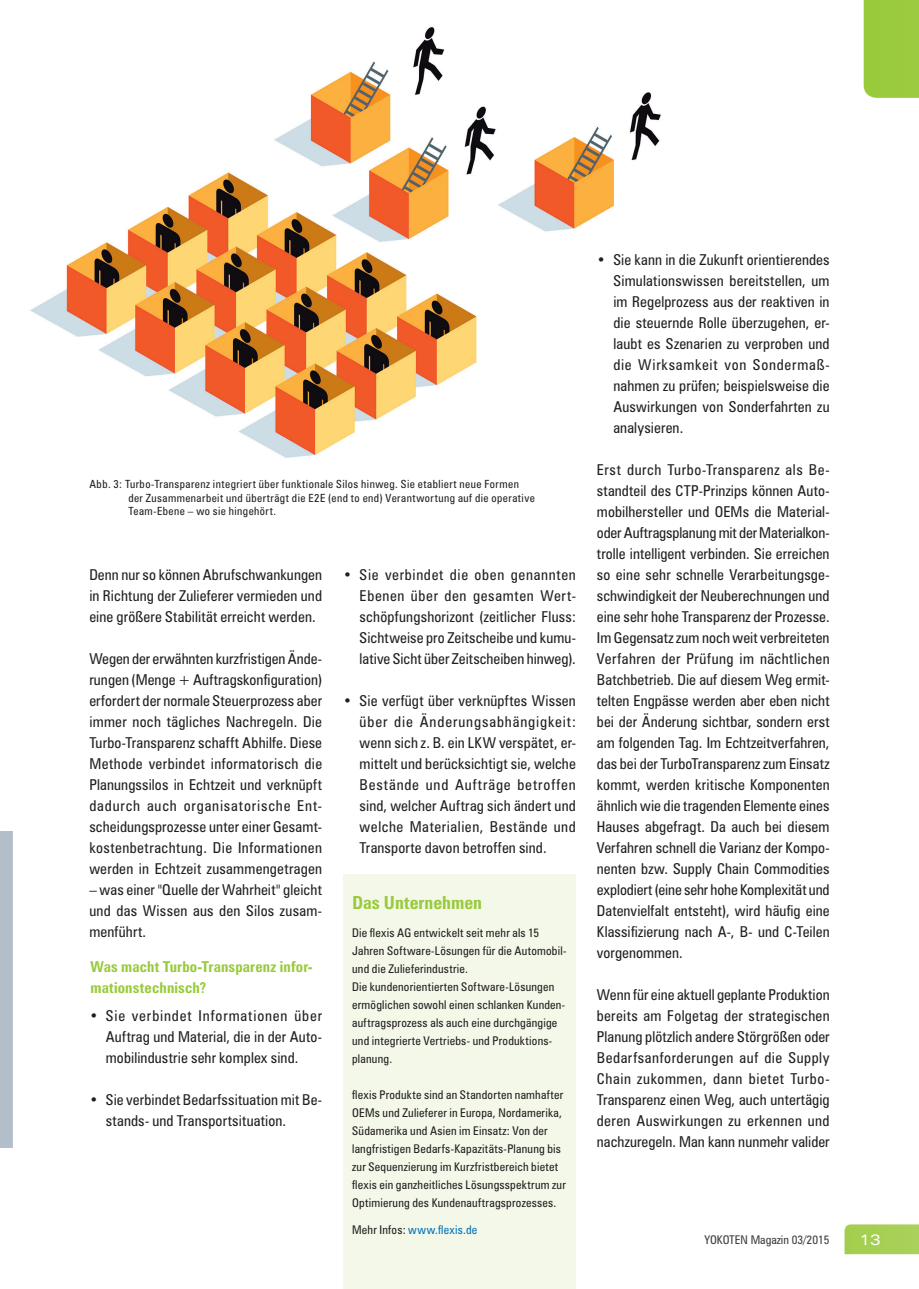
<style>
.page{position:relative;width:919px;height:1289px;background:#fff}
.page>*{position:absolute;margin:0;border:0;box-sizing:border-box;transform-origin:0 0}
.t1{font:700 condensed 18px "Zurich BT";color:#99ca3b}
.t2{font:condensed 15px/21px "Zurich BT";letter-spacing:.01em;color:#231f20;text-align:justify}
.t3{font:700 condensed 15px/21px "Zurich BT";letter-spacing:.01em;color:#99ca3b}
.t4{font:expanded 15px "Zurich BT";color:#fff}
.t5{font:condensed 12px/18px "Zurich BT";letter-spacing:.02em;color:#231f20}
.t6{font:condensed 12px "Zurich BT";letter-spacing:.02em;color:#0072bc}
.t7{font:condensed 12px "Zurich BT";color:#3e3e3f}
.t8{font:condensed 11.25px/13.5px "Zurich BT";letter-spacing:.04em;color:#231f20}
.s1{color:#231f20}
</style>
<div class="page">
<img style="left:30px;top:27px;width:631px;height:431px">
<div style="left:343px;top:874px;width:233px;height:414px;background:#f3f8e8"></div>
<div style="left:863px;top:0;width:55px;height:98px;background:#9aca3d"></div>
<div style="left:844px;top:1224px;width:74px;height:30px;background:#a6d054"></div>
<p class="t8" style="left:128px;top:477px;width:408px;text-indent:-39px">Abb. 3: Turbo-Transparenz integriert über funktionale Silos hinweg. Sie etabliert neue Formen der Zusammenarbeit und überträgt die E2E (end to end) Verantwortung auf die operative<br>Team-Ebene – wo sie hingehört.</p>
<p class="t2" style="left:89px;top:564px;width:234px">Denn nur so können Abrufschwankungen in Richtung der Zulieferer vermieden und eine größere Stabilität erreicht werden.</p>
<p class="t2" style="left:89px;top:648px;width:234px">Wegen der erwähnten kurzfristigen Ände&shy;rungen (Menge + Auftragskonfiguration) erfordert der normale Steuerprozess aber immer noch tägliches Nachregeln. Die Turbo-Transparenz schafft Abhilfe. Diese Methode verbindet informatorisch die Planungssilos in Echtzeit und verknüpft dadurch auch organisatorische Ent&shy;scheidungsprozesse unter einer Gesamt&shy;kostenbetrachtung. Die Informationen werden in Echtzeit zusammengetragen</p>
<p class="t2" style="left:89px;top:879px;width:234px">– was einer "Quelle der Wahrheit" gleicht und das Wissen aus den Silos zusam&shy;menführt.</p>
<p class="t3" style="left:90px;top:955px;width:223px">Was macht Turbo-Transparenz infor&shy;mationstechnisch?</p>
<p class="t2" style="left:106px;top:1005px;width:218px;text-indent:-17px">• Sie verbindet Informationen über Auftrag und Material, die in der Auto&shy;mobilindustrie sehr komplex sind.</p>
<p class="t2" style="left:106px;top:1089px;width:218px;text-indent:-17px">• Sie verbindet Bedarfssituation mit Be&shy;stands- und Transportsituation.</p>
<p class="t2" style="left:359px;top:564px;width:218px;text-indent:-16px">• Sie verbindet die oben genannten Ebenen über den gesamten Wert&shy;schöpfungshorizont (zeitlicher Fluss:<br>Sichtweise pro Zeitscheibe und kumu&shy;lative Sicht über Zeitscheiben hinweg).</p>
<p class="t2" style="left:359px;top:690px;width:218px;text-indent:-16px">• Sie verfügt über verknüpftes Wissen über die Änderungsabhängigkeit: wenn sich z. B. ein LKW verspätet, er&shy;mittelt und berücksichtigt sie, welche Bestände und Aufträge betroffen sind, welcher Auftrag sich ändert und welche Materialien, Bestände und Transporte davon betroffen sind.</p>
<p class="t1" style="left:352px;top:891px;width:131px">Das Unternehmen</p>
<p class="t5" style="left:352px;top:923px;width:216px">Die flexis AG entwickelt seit mehr als 15<br>Jahren Software-Lösungen für die Automobil&shy;und die Zulieferindustrie.<br>Die kundenorientierten Software-Lösungen ermöglichen sowohl einen schlanken Kunden&shy;auftragsprozess als auch eine durchgängige und integrierte Vertriebs- und Produktions&shy;planung.</p>
<p class="t5" style="left:352px;top:1085px;width:215px">flexis Produkte sind an Standorten namhafter OEMs und Zulieferer in Europa, Nordamerika, Südamerika und Asien im Einsatz: Von der langfristigen Bedarfs-Kapazitäts-Planung bis zur Sequenzierung im Kurzfristbereich bietet flexis ein ganzheitliches Lösungsspektrum zur Optimierung des Kundenauftragsprozesses.</p>
<p class="t6" style="left:352px;top:1222px;width:127px"><span class="s1">Mehr Infos:</span> www.flexis.de</p>
<p class="t2" style="left:613px;top:249px;width:218px;text-indent:-16px">• Sie kann in die Zukunft orientierendes Simulationswissen bereitstellen, um im Regelprozess aus der reaktiven in die steuernde Rolle überzugehen, er&shy;laubt es Szenarien zu verproben und die Wirksamkeit von Sondermaß&shy;nahmen zu prüfen; beispielsweise die Auswirkungen von Sonderfahrten zu analysieren.</p>
<p class="t2" style="left:597px;top:459px;width:234px">Erst durch Turbo-Transparenz als Be&shy;standteil des CTP-Prinzips können Auto&shy;mobilhersteller und OEMs die Material&shy;oder Auftragsplanung mit der Materialkon&shy;trolle intelligent verbinden. Sie erreichen so eine sehr schnelle Verarbeitungsge&shy;schwindigkeit der Neuberechnungen und eine sehr hohe Transparenz der Prozesse.<br>Im Gegensatz zum noch weit verbreiteten Verfahren der Prüfung im nächtlichen Batchbetrieb. Die auf diesem Weg ermit&shy;telten Engpässe werden aber eben nicht bei der Änderung sichtbar, sondern erst am folgenden Tag. Im Echtzeitverfahren, das bei der TurboTransparenz zum Einsatz kommt, werden kritische Komponenten ähnlich wie die tragenden Elemente eines Hauses abgefragt. Da auch bei diesem Verfahren schnell die Varianz der Kompo&shy;nenten bzw. Supply Chain Commodities explodiert (eine sehr hohe Komplexität und Datenvielfalt entsteht), wird häufig eine Klassifizierung nach A-, B- und C-Teilen vorgenommen.</p>
<p class="t2" style="left:597px;top:984px;width:234px">Wenn für eine aktuell geplante Produktion bereits am Folgetag der strategischen Planung plötzlich andere Störgrößen oder Bedarfsanforderungen auf die Supply Chain zukommen, dann bietet Turbo-Transparenz einen Weg, auch untertägig deren Auswirkungen zu erkennen und nachzuregeln. Man kann nunmehr valider</p>
<p class="t7" style="left:704px;top:1232px;width:127px">YOKOTEN Magazin 03/2015</p>
<p class="t4" style="left:859px;top:1230px;width:23px">13</p>
</div>
